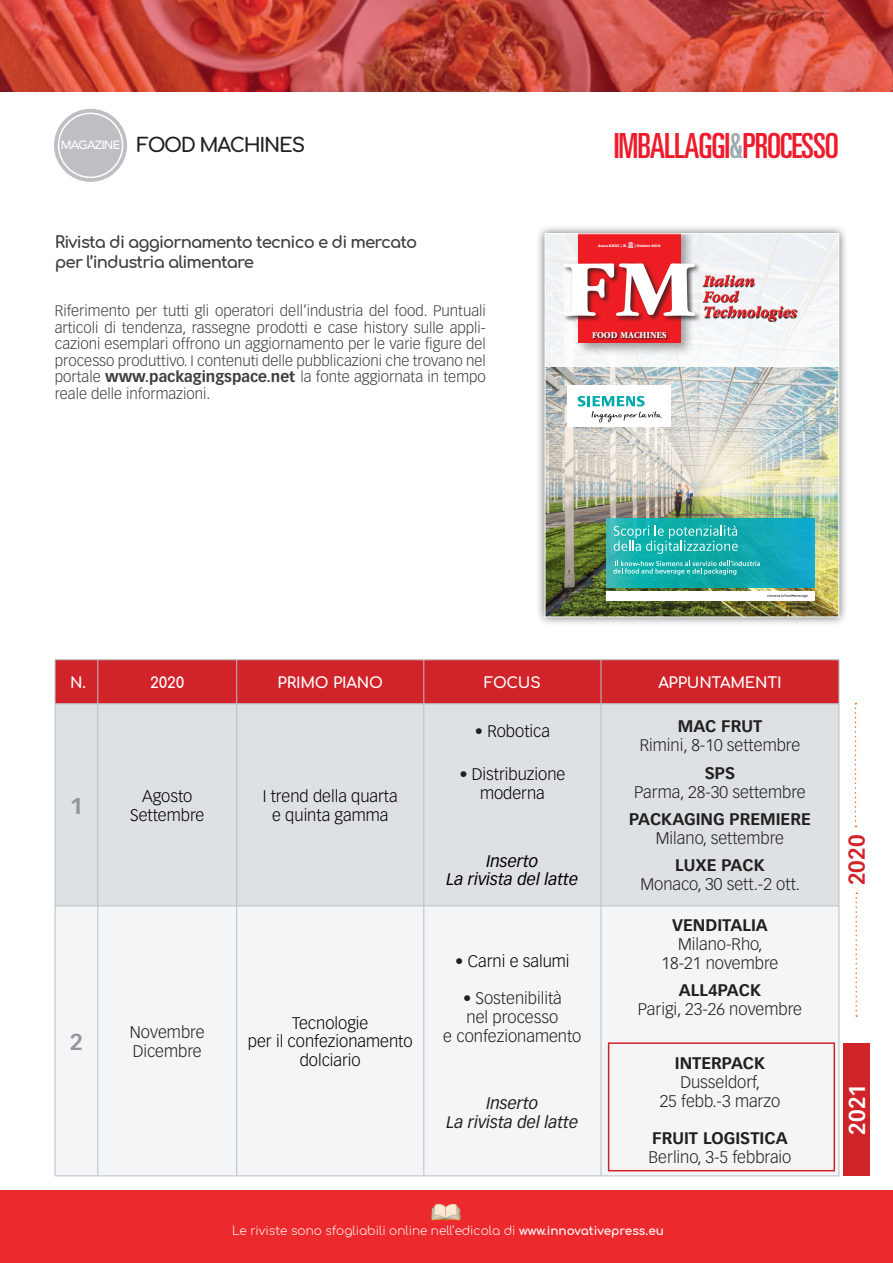
<style>
.page{position:relative;width:893px;height:1263px;background:#fff}
.page>*{position:absolute;margin:0;border:0;box-sizing:border-box;transform-origin:0 0}
.t1{font:700 83.85px "ITC Garamond Std";color:#fff;scale:1.09 1}
.Normale{font:ultra-condensed 34.65px "Univers LT Std";letter-spacing:-.03em;color:#ee1b2c}
.t2{font:700 22.5px "Vectora LT Std";color:#fff;scale:.95 1}
.t3{font:700 22.5px "Vectora LT Std";color:#d1232a;scale:.95 1}
.t4{font:700 22.5px "Vectora LT Std";color:#939598}
.t5{font:700 19.5px "Comfortaa";letter-spacing:-.06em;color:#231f20}
.t6{font:italic 700 16.65px/15.3px "ITC Garamond Std";letter-spacing:-.015em;color:#ee1d23;scale:.93 1}
.Pa5{font:300 16.5px/18.8px "Vectora LT Std";color:#231f20;text-align:center}
.Pa5-2{font:300 16.5px/18.8px "Vectora LT Std";color:#000001;text-align:center}
.t7{font:700 16.5px "Vectora LT Std";color:#231f20}
.t8{font:700 16.5px/19.5px "Comfortaa";letter-spacing:-.05em;color:#3e3e3f}
.Default{font:italic 16.5px/18.8px "Vectora LT Std";color:#000001;text-align:center}
.Pa5-3{font:italic 16.5px/18.8px "Vectora LT Std";color:#231f20;text-align:center}
.Default-2{font:300 16.5px/18.8px "Vectora LT Std";color:#000001;text-align:center}
.t9{font:300 15px/16.5px "Vectora LT Std";color:#3e3e3f;text-align:justify}
.titolo_tabella{font:700 15px "Comfortaa";letter-spacing:-.015em;color:#fff}
.t10{font:300 12px "Comfortaa";color:#fff}
.t11{font:500 12px "Avenir";letter-spacing:-.06em;color:#fff}
.t12{font:700 9.45px "ITC Garamond Std";letter-spacing:-.015em;color:#fff;scale:.91 1}
.t13{font:700 8.55px "American Typewriter";color:#e1e4f0}
.t14{font:700 3.6px "American Typewriter";letter-spacing:.03em;color:#fff}
.t15{font:700 3.6px "American Typewriter";color:#fff}
.s1{color:#9dacb1}
.s2{font-weight:700}
.s3{color:#231f20}
</style>
<div class="page">
<img style="left:0;top:0;width:893px;height:91px">
<div style="left:0;top:1191px;width:893px;height:72px;background:#ec2a2d"></div>
<div style="left:536px;top:225px;width:312px;height:401px;background:#231f20;opacity:.7"></div>
<img style="left:547px;top:366px;width:290px;height:249px">
<div style="left:606px;top:591px;width:209px;height:9px;background:#fff"></div>
<svg style="left:767px;top:594px;width:41px;height:4px"></svg>
<svg style="left:606px;top:518px;width:209px;height:69px;background:#13aab4"></svg>
<svg style="left:614px;top:525px;width:124px;height:29px;background:#3ebcb9"></svg>
<svg style="left:613px;top:561px;width:147px;height:14px;background:#43bdba"></svg>
<div style="left:567px;top:386px;width:104px;height:41px;background:#fff"></div>
<svg style="left:578px;top:396px;width:84px;height:26px"></svg>
<div style="left:545px;top:234px;width:294px;height:132px;background:#f3f5f6"></div>
<div style="left:575px;top:234px;width:119px;height:123px;background:#231f20;opacity:.4"></div>
<div style="left:578px;top:234px;width:102px;height:109px;background:#ee1d23"></div>
<svg style="left:703px;top:275px;width:95px;height:47px"></svg>
<svg style="left:593px;top:332px;width:75px;height:8px"></svg>
<div style="left:562px;top:262px;width:140px;height:61px;background:#231f20;opacity:.8"></div>
<svg style="left:839px;top:234px;width:7px;height:3px"></svg>
<svg style="left:838px;top:618px;width:8px;height:8px"></svg>
<div style="left:545px;top:234px;width:294px;height:383px;border:1px solid #fff"></div>
<img style="left:431px;top:1203px;width:30px;height:18px">
<div style="left:54px;top:109px;width:73px;height:73px;border:9px solid #bebfc2;border-radius:50%"></div>
<div style="left:59px;top:113px;width:64px;height:64px;background:#bebfc2;border-radius:50%"></div>
<div style="left:58px;top:113px;width:65px;height:65px;border:2px solid #fff;border-radius:50%"></div>
<div style="left:56px;top:660px;width:783px;height:43px;background:#d1232a"></div>
<div style="left:56px;top:704px;width:783px;height:201px;background:#dde1e3"></div>
<div style="left:56px;top:906px;width:783px;height:270px;background:#f3f5f6"></div>
<hr style="left:55px;top:659px;width:43px;height:1px;background:#b7c0c4">
<hr style="left:55px;top:660px;width:1px;height:44px;background:#b7c0c4">
<hr style="left:98px;top:659px;width:139px;height:1px;background:#b7c0c4">
<hr style="left:98px;top:660px;width:1px;height:44px;background:#b7c0c4">
<hr style="left:237px;top:659px;width:187px;height:1px;background:#b7c0c4">
<hr style="left:236px;top:660px;width:1px;height:44px;background:#b7c0c4">
<hr style="left:424px;top:659px;width:177px;height:1px;background:#b7c0c4">
<hr style="left:424px;top:660px;width:1px;height:44px;background:#b7c0c4">
<hr style="left:601px;top:659px;width:238px;height:1px;background:#b7c0c4">
<hr style="left:601px;top:660px;width:1px;height:44px;background:#b7c0c4">
<hr style="left:839px;top:660px;width:1px;height:44px;background:#b7c0c4">
<hr style="left:55px;top:703px;width:43px;height:1px;background:#b7c0c4">
<hr style="left:55px;top:704px;width:1px;height:201px;background:#b7c0c4">
<hr style="left:98px;top:703px;width:139px;height:1px;background:#b7c0c4">
<hr style="left:98px;top:704px;width:1px;height:201px;background:#b7c0c4">
<hr style="left:237px;top:703px;width:187px;height:1px;background:#b7c0c4">
<hr style="left:236px;top:704px;width:1px;height:201px;background:#b7c0c4">
<hr style="left:424px;top:703px;width:177px;height:1px;background:#b7c0c4">
<hr style="left:424px;top:704px;width:1px;height:201px;background:#b7c0c4">
<hr style="left:601px;top:703px;width:238px;height:1px;background:#b7c0c4">
<hr style="left:601px;top:704px;width:1px;height:201px;background:#b7c0c4">
<hr style="left:839px;top:704px;width:1px;height:201px;background:#b7c0c4">
<hr style="left:55px;top:905px;width:43px;height:1px;background:#b7c0c4">
<hr style="left:55px;top:906px;width:1px;height:270px;background:#b7c0c4">
<hr style="left:98px;top:905px;width:139px;height:1px;background:#b7c0c4">
<hr style="left:98px;top:906px;width:1px;height:270px;background:#b7c0c4">
<hr style="left:237px;top:905px;width:187px;height:1px;background:#b7c0c4">
<hr style="left:236px;top:906px;width:1px;height:270px;background:#b7c0c4">
<hr style="left:424px;top:905px;width:177px;height:1px;background:#b7c0c4">
<hr style="left:424px;top:906px;width:1px;height:270px;background:#b7c0c4">
<hr style="left:601px;top:905px;width:238px;height:1px;background:#b7c0c4">
<hr style="left:601px;top:906px;width:1px;height:270px;background:#b7c0c4">
<hr style="left:839px;top:906px;width:1px;height:270px;background:#b7c0c4">
<hr style="left:55px;top:1176px;width:43px;height:1px;background:#b7c0c4">
<hr style="left:98px;top:1176px;width:139px;height:1px;background:#b7c0c4">
<hr style="left:237px;top:1176px;width:187px;height:1px;background:#b7c0c4">
<hr style="left:424px;top:1176px;width:177px;height:1px;background:#b7c0c4">
<hr style="left:601px;top:1176px;width:238px;height:1px;background:#b7c0c4">
<div style="left:843px;top:1043px;width:27px;height:133px;background:#d1232a"></div>
<svg style="left:855px;top:703px;width:1px;height:124px"></svg>
<svg style="left:855px;top:892px;width:2px;height:125px"></svg>
<div style="left:608px;top:1042px;width:227px;height:129px;border:2px solid #d1232a"></div>
<p class="t11" style="left:61px;top:134px;width:61px">MAGAZINE</p>
<p class="t5" style="left:137px;top:127px;width:170px">FOOD MACHINES</p>
<p class="Normale" style="left:614px;top:126px;width:227px">IMBALLAGGI<span class="s1">&amp;</span>PROCESSO</p>
<p class="t8" style="left:55px;top:230px;width:364px">Rivista di aggiornamento tecnico e di mercato per l’industria alimentare</p>
<p class="t9" style="left:55px;top:303px;width:432px">Riferimento per tutti gli operatori dell’industria del food. Puntuali articoli di tendenza, rassegne prodotti e case history sulle appli&shy;cazioni esemplari offrono un aggiornamento per le varie figure del processo produttivo. I contenuti delle pubblicazioni che trovano nel portale <span class="s2">www.packagingspace.net</span> la fonte aggiornata in tempo reale delle informazioni.</p>
<p class="t14" style="left:598px;top:242px;width:30px">Anno XXIII | N.</p>
<p class="t13" style="left:628px;top:238px;width:7px">2</p>
<p class="t15" style="left:634px;top:242px;width:28px">| Ottobre 2019</p>
<p class="t1" style="left:561px;top:242px;width:126px">FM</p>
<p class="t6" style="left:703px;top:274px;width:102px">Italian<br>Food<br>Technologies</p>
<p class="t12" style="left:592px;top:329px;width:83px">FOOD MACHINES</p>
<p class="titolo_tabella" style="left:70px;top:669px;width:17px">N.</p>
<p class="titolo_tabella" style="left:150px;top:669px;width:36px">2020</p>
<p class="titolo_tabella" style="left:278px;top:669px;width:107px">PRIMO PIANO</p>
<p class="titolo_tabella" style="left:484px;top:669px;width:58px">FOCUS</p>
<p class="titolo_tabella" style="left:658px;top:669px;width:125px">APPUNTAMENTI</p>
<p class="t4" style="left:70px;top:792px;width:15px">1</p>
<p class="Pa5-2" style="left:130px;top:787px;width:76px">Agosto<br>Settembre</p>
<p class="Pa5-2" style="left:263px;top:787px;width:136px">I trend della quarta e quinta gamma</p>
<p class="t4" style="left:70px;top:1028px;width:15px">2</p>
<p class="Pa5" style="left:130px;top:1023px;width:76px;text-align:left">Novembre<br>Dicembre</p>
<p class="Pa5-2" style="left:248px;top:1013px;width:166px">Tecnologie<br>per il confezionamento dolciario</p>
<p class="Pa5-2" style="left:475px;top:722px;width:77px"><span class="s3">•</span> Robotica</p>
<p class="Default-2" style="left:459px;top:765px;width:108px"><span class="s3">•</span> Distribuzione moderna</p>
<p class="Default" style="left:447px;top:852px;width:133px">Inserto<br>La rivista del latte</p>
<p class="Pa5-2" style="left:455px;top:951px;width:116px"><span class="s3">•</span> Carni e salumi</p>
<p class="Pa5" style="left:443px;top:989px;width:140px">• Sostenibilità<br>nel processo<br>e confezionamento</p>
<p class="Pa5-3" style="left:447px;top:1094px;width:133px">Inserto<br>La rivista del latte</p>
<p class="t7" style="left:678px;top:716px;width:86px">MAC FRUT</p>
<p class="Pa5" style="left:640px;top:736px;width:162px">Rimini, 8-10 settembre</p>
<p class="t7" style="left:705px;top:763px;width:32px">SPS</p>
<p class="Pa5" style="left:634px;top:783px;width:173px">Parma, 28-30 settembre</p>
<p class="t7" style="left:629px;top:809px;width:183px">PACKAGING PREMIERE</p>
<p class="Pa5" style="left:656px;top:829px;width:130px">Milano, settembre</p>
<p class="t7" style="left:675px;top:855px;width:91px">LUXE PACK</p>
<p class="Pa5" style="left:640px;top:875px;width:161px">Monaco, 30 sett.-2 ott.</p>
<p class="t7" style="left:672px;top:915px;width:97px">VENDITALIA</p>
<p class="Pa5" style="left:662px;top:935px;width:118px">Milano-Rho,<br>18-21 novembre</p>
<p class="t7" style="left:679px;top:980px;width:84px">ALL4PACK</p>
<p class="Pa5" style="left:638px;top:1000px;width:166px">Parigi, 23-26 novembre</p>
<p class="t7" style="left:675px;top:1053px;width:92px">INTERPACK</p>
<p class="Pa5" style="left:660px;top:1073px;width:122px">Dusseldorf,<br>25 febb.-3 marzo</p>
<p class="t7" style="left:652px;top:1128px;width:137px">FRUIT LOGISTICA</p>
<p class="Pa5" style="left:648px;top:1148px;width:144px">Berlino, 3-5 febbraio</p>
<p class="t10" style="left:232px;top:1219px;width:433px">Le riviste sono sfogliabili online nell’edicola di <span class="s2">www.innovativepress.eu</span></p>
<p class="t3" style="left:843px;top:885px;width:55px;rotate:-90deg">2020</p>
<p class="t2" style="left:843px;top:1135px;width:55px;rotate:-90deg">2021</p>
</div>
